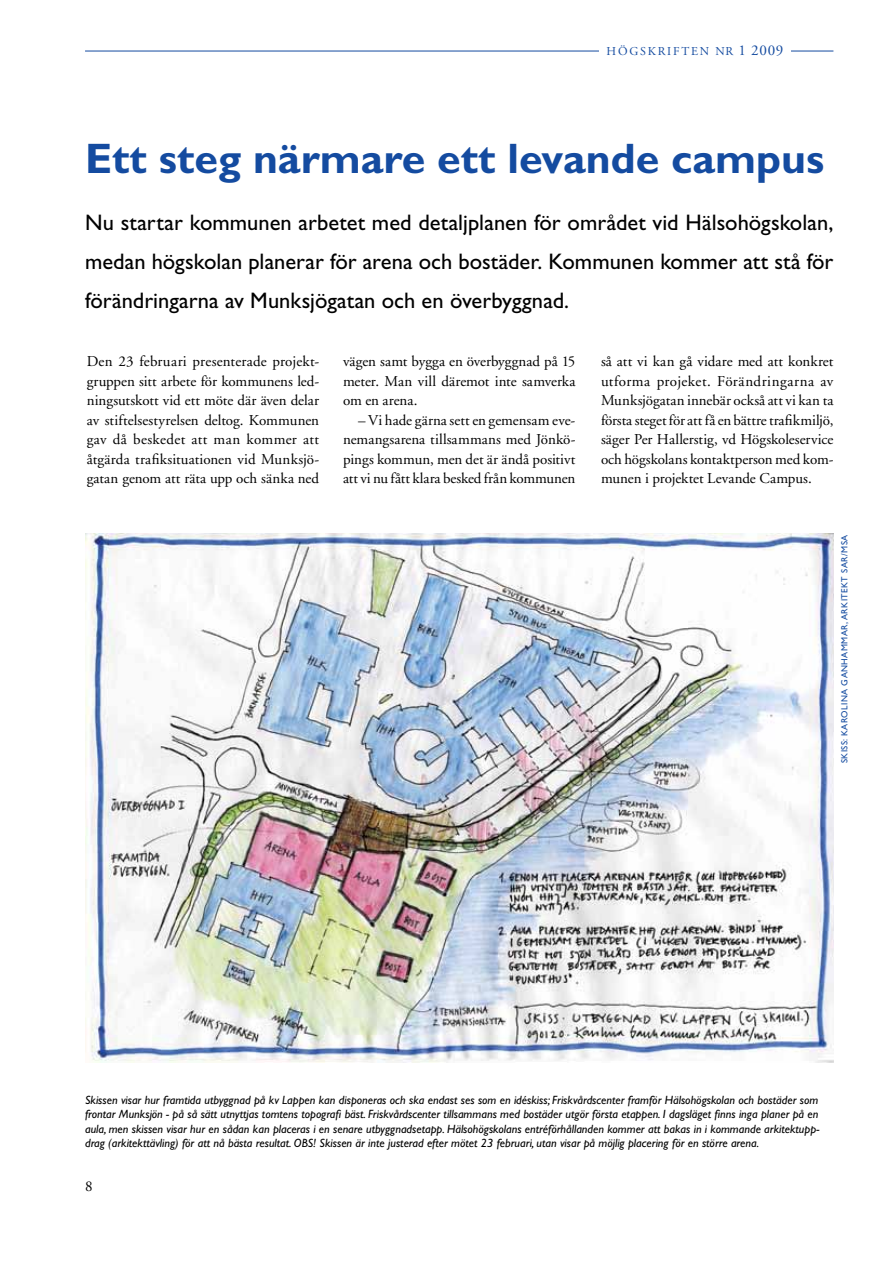
<style>
.page{position:relative;width:893px;height:1263px;background:#fff}
.page>*{position:absolute;margin:0;border:0;box-sizing:border-box;transform-origin:0 0}
.t1{font:700 42.75px "Gill Sans";color:#144ba0}
.t2{font:22.5px/39px "Gill Sans";color:#000;text-align:justify}
.t3{font:15px/19.5px "Adobe Garamond";letter-spacing:-.005em;color:#000;text-align:justify}
.t4{font:italic 12px/14.4px "Gill Sans";color:#000;text-align:justify}
.t5{font:12px "Adobe Garamond";letter-spacing:.15em;color:#144ba0}
.t6{font:9px "Gill Sans";letter-spacing:.05em;color:#144ba0}
.s1{font-size:15px}
</style>
<div class="page">
<hr style="left:85px;top:51px;width:748px;height:1px;background:#144ba0">
<div style="left:599px;top:44px;width:192px;height:20px;background:#fff"></div>
<img style="left:85px;top:534px;width:748px;height:528px">
<p class="t5" style="left:607px;top:44px;width:178px">HÖGSKRIFTEN NR <span class="s1">1 2009</span></p>
<h1 class="t1" style="left:85px;top:134px;width:741px">Ett steg närmare ett levande campus</h1>
<h2 class="t2" style="left:85px;top:203px;width:750px">Nu startar kommunen arbetet med detaljplanen för området vid Hälsohögskolan, medan högskolan planerar för arena och bostäder. Kommunen kommer att stå för förändringarna av M unksjögatan och en överbyggnad.</h2>
<p class="t3" style="left:87px;top:352px;width:234px">Den 23 februari presenterade projekt&shy;gruppen sitt arbete för kommunens led&shy;ningsutskott vid ett möte där även delar av stiftelsestyrelsen deltog. Kommunen gav då beskedet att man kommer att åtgärda trafiksituationen vid Munksjö&shy;gatan genom att räta upp och sänka ned</p>
<p class="t3" style="left:343px;top:352px;width:234px">vägen samt bygga en överbyggnad på 15 meter. Man vill däremot inte samverka om en arena.</p>
<p class="t3" style="left:343px;top:410px;width:234px;text-indent:15px">– Vi hade gärna sett en gemensam eve&shy;nemangsarena tillsammans med Jönkö&shy;pings kommun, men det är ändå positivt att vi nu fått klara besked från kommunen</p>
<p class="t3" style="left:601px;top:352px;width:234px">så att vi kan gå vidare med att konkret utforma projeket. Förändringarna av Munksjögatan innebär också att vi kan ta första steget för att få en bättre trafikmiljö, säger Per Hallerstig, vd Högskoleservice och högskolans kontaktperson med kom&shy;munen i projektet Levande Campus.</p>
<p class="t6" style="left:839px;top:763px;width:229px;rotate:-90deg">S kiss: Karolina Ganhammar, arkitekt SAR/MSA</p>
<p class="t4" style="left:85px;top:1093px;width:736px">Skissen visar hur framtida utbyggnad på kv Lappen kan disponeras och ska endast ses som en idéskiss; Friskvårdscenter framför Hälsohögskolan och bostäder som frontar Munksjön - på så sätt utnyttjas tomtens topografi bäst. Friskvårdscenter tillsammans med bostäder utgör första etappen. I dagsläget finns inga planer på en aula, men skissen visar hur en sådan kan placeras i en senare utbyggnadsetapp. Hälsohögskolans entréförhållanden kommer att bakas in i kommande arkitektupp&shy;drag (arkitekttävling) för att nå bästa resultat. OBS! Skissen är inte justerad efter mötet 23 februari, utan visar på möjlig placering för en större arena.</p>
<p class="t3" style="left:85px;top:1177px;width:9px">8</p>
</div>
